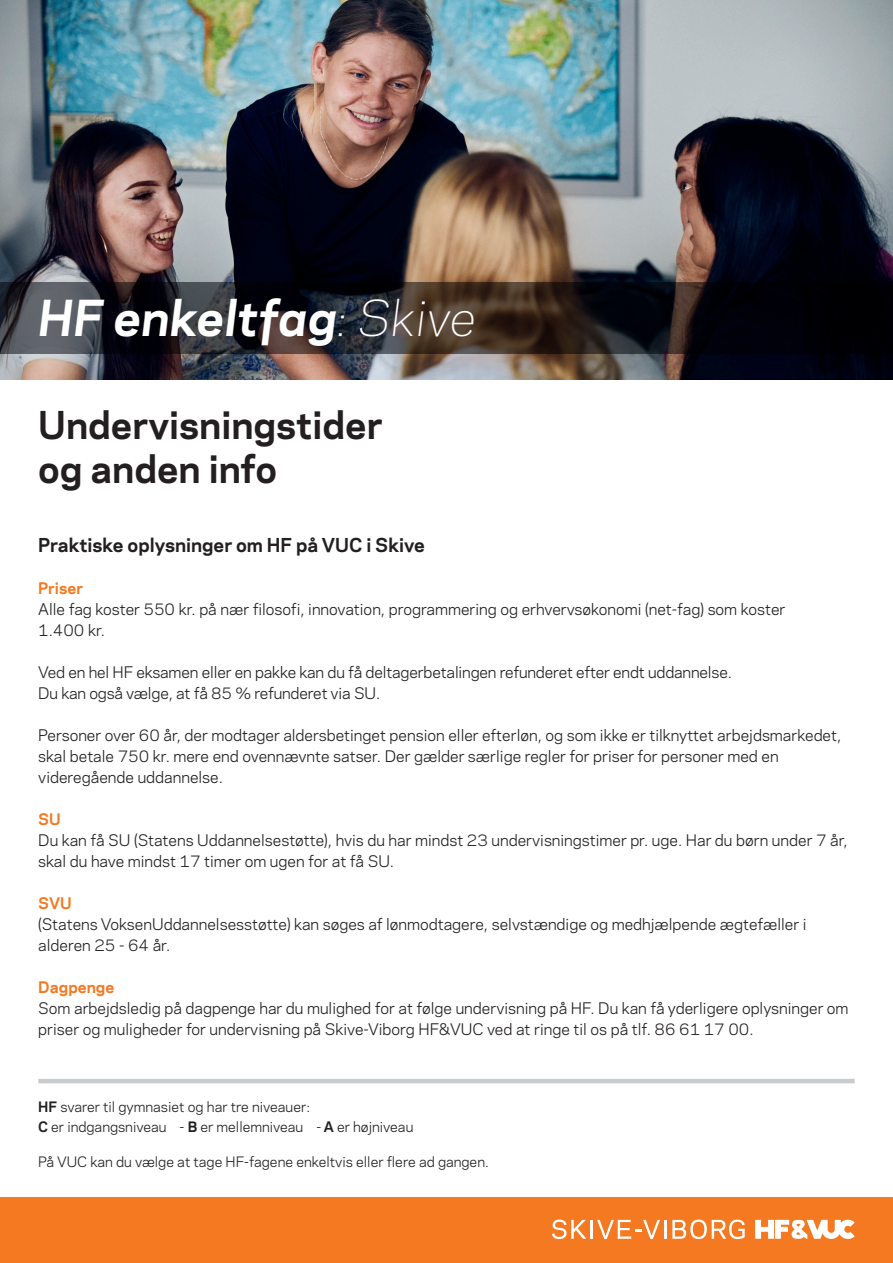
<style>
.page{position:relative;width:893px;height:1263px;background:#fff}
.page>*{position:absolute;margin:0;border:0;box-sizing:border-box;transform-origin:0 0}
.t1{font:italic 700 46.5px "Polaris";color:#fff}
.t2{font:700 36px/43.2px "Polaris";color:#231f20}
.t3{font:700 18px "Polaris";color:#231f20}
.t4{font:15px/21px "Polaris";color:#231f20}
.t5{font:700 15px "Polaris";color:#f47921}
.t6{font:13.5px "Polaris";color:#231f20}
.s1{font-weight:300}
.s2{font-weight:700}
</style>
<div class="page">
<img style="left:0;top:0;width:893px;height:379px">
<svg style="left:0;top:282px;width:893px;height:72px;background:#232022"></svg>
<div style="left:0;top:1198px;width:893px;height:65px;background:#f47921"></div>
<svg style="left:755px;top:1220px;width:100px;height:19px"></svg>
<svg style="left:552px;top:1219px;width:34px;height:20px"></svg>
<hr style="left:590px;top:1220px;width:3px;height:19px;background:#fff">
<svg style="left:597px;top:1220px;width:63px;height:19px"></svg>
<hr style="left:664px;top:1220px;width:3px;height:19px;background:#fff">
<svg style="left:672px;top:1219px;width:73px;height:20px"></svg>
<hr style="left:38px;top:1079px;width:817px;height:4px;background:#c9ccce">
<p class="t1" style="left:38px;top:283px;width:440px">HF enkeltfag<span class="s1">: Skive</span></p>
<p class="t2" style="left:38px;top:402px;width:346px">Undervisningstider og anden info</p>
<p class="t3" style="left:38px;top:531px;width:388px">Praktiske oplysninger om HF på VUC i Skive</p>
<p class="t5" style="left:38px;top:576px;width:46px">Priser</p>
<p class="t4" style="left:38px;top:597px;width:749px">Alle fag koster 550 kr. på nær filosofi, innovation, programmering og erhvervsøkonomi (net-fag) som koster<br>1.400 kr.</p>
<p class="t4" style="left:38px;top:660px;width:695px">Ved en hel HF eksamen eller en pakke kan du få deltagerbetalingen refunderet efter endt uddannelse.</p>
<p class="t4" style="left:38px;top:681px;width:343px">Du kan også vælge, at få 85 % refunderet via SU.</p>
<p class="t4" style="left:38px;top:723px;width:804px">Personer over 60 år, der modtager aldersbetinget pension eller efterløn, og som ikke er tilknyttet arbejdsmarkedet, skal betale 750 kr. mere end ovennævnte satser. Der gælder særlige regler for priser for personer med en videregående uddannelse.</p>
<p class="t5" style="left:38px;top:807px;width:24px">SU</p>
<p class="t4" style="left:38px;top:828px;width:811px">Du kan få SU (Statens Uddannelsestøtte), hvis du har mindst 23 undervisningstimer pr. uge. Har du børn under 7 år, skal du have mindst 17 timer om ugen for at få SU.</p>
<p class="t5" style="left:38px;top:891px;width:35px">SVU</p>
<p class="t4" style="left:38px;top:912px;width:770px">(Statens VoksenUddannelsesstøtte) kan søges af lønmodtagere, selvstændige og medhjælpende ægtefæller i alderen 25 - 64 år.</p>
<p class="t5" style="left:38px;top:975px;width:78px">Dagpenge</p>
<p class="t4" style="left:38px;top:996px;width:812px">Som arbejdsledig på dagpenge har du mulighed for at følge undervisning på HF. Du kan få yderligere oplysninger om priser og muligheder for undervisning på Skive-Viborg HF&amp;VUC ved at ringe til os på tlf. 86 61 17 00.</p>
<p class="t6" style="left:38px;top:1097px;width:273px"><span class="s2">HF</span> svarer til gymnasiet og har tre niveauer:</p>
<p class="t6" style="left:38px;top:1116px;width:377px"><span class="s2">C</span> er indgangsniveau - <span class="s2">B</span> er mellemniveau - <span class="s2">A</span> er højniveau</p>
<p class="t6" style="left:38px;top:1152px;width:452px">På VUC kan du vælge at tage HF-fagene enkeltvis eller flere ad gangen.</p>
</div>
